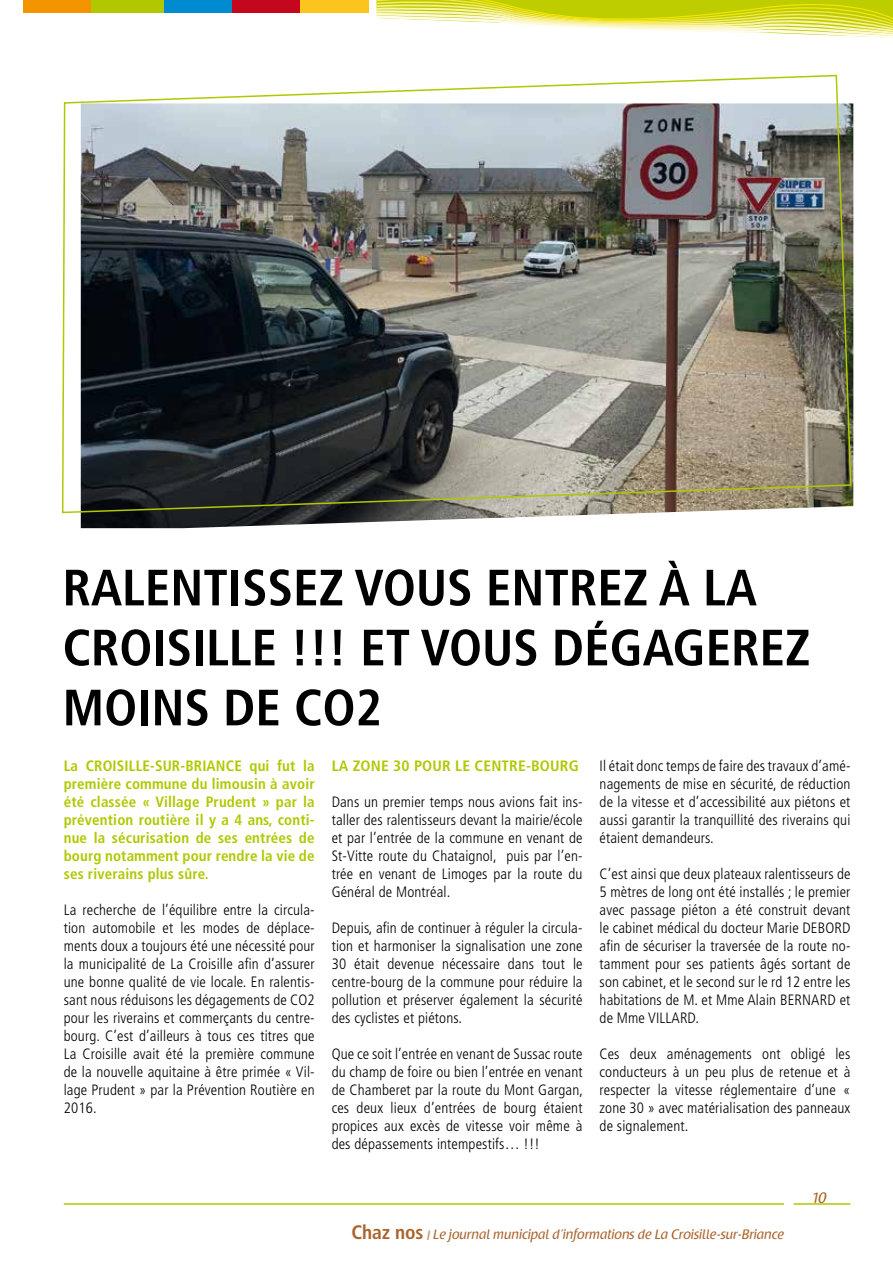
<style>
.page{position:relative;width:893px;height:1263px;background:#fff}
.page>*{position:absolute;margin:0;border:0;box-sizing:border-box;transform-origin:0 0}
.t1{font:700 condensed 51px/60px "Frutiger LT Std";color:#000}
.t2{font:300 condensed 15px/18px "Frutiger LT Std";letter-spacing:.01em;color:#000;text-align:justify}
.t3{font:700 condensed 15px/18px "Frutiger LT Std";letter-spacing:.01em;color:#b1c800;text-align:justify}
.t4{font:700 condensed 15px "Frutiger LT Std";letter-spacing:.01em;color:#b1c800;scale:1.04 1}
.t5{font:15px "Raspoutine Classic";color:#aa652e}
.t6{font:13.5px "Raspoutine Classic";color:#aa652e}
.s1{font-family:"Frutiger LT Std";font-weight:700;font-stretch:condensed;font-size:19.5px}
.s2{font-family:"Raspoutine";font-weight:500;color:#cb9e76}
</style>
<div class="page">
<hr style="left:64px;top:1203px;width:720px;height:2px;background:#b1c800">
<hr style="left:793px;top:1203px;width:57px;height:2px;background:#b1c800">
<svg style="left:376px;top:0;width:517px;height:38px"></svg>
<div style="left:24px;top:0;width:68px;height:13px;background:#f39400"></div>
<div style="left:92px;top:0;width:72px;height:13px;background:#b1c800"></div>
<div style="left:164px;top:0;width:68px;height:13px;background:#008bd0"></div>
<div style="left:232px;top:0;width:68px;height:13px;background:#c4071c"></div>
<div style="left:300px;top:0;width:68px;height:13px;background:#fcc51d"></div>
<img style="left:81px;top:103px;width:772px;height:425px">
<img style="left:61px;top:74px;width:791px;height:440px">
<h1 class="t1" style="left:63px;top:558px;width:749px">RALENTISSEZ VOUS ENTREZ À LA<br>CROISILLE !!! ET VOUS DÉGAGEREZ<br>MOINS DE CO2</h1>
<p class="t3" style="left:64px;top:756px;width:252px">La CROISILLE-SUR-BRIANCE qui fut la première commune du limousin à avoir été classée « Village Prudent » par la prévention routière il y a 4 ans, conti&shy;nue la sécurisation de ses entrées de bourg notamment pour rendre la vie de ses riverains plus sûre.</p>
<p class="t2" style="left:64px;top:901px;width:252px">La recherche de l’équilibre entre la circula&shy;tion automobile et les modes de déplace&shy;ments doux a toujours été une nécessité pour la municipalité de La Croisille afin d’assurer une bonne qualité de vie locale. En ralentis&shy;sant nous réduisons les dégagements de CO2 pour les riverains et commerçants du centre&shy;bourg. C’est d’ailleurs à tous ces titres que La Croisille avait été la première commune de la nouvelle aquitaine à être primée « Vil&shy;lage Prudent » par la Prévention Routière en 2016.</p>
<p class="t4" style="left:332px;top:756px;width:239px">LA ZONE 30 POUR LE CENTRE-BOURG</p>
<p class="t2" style="left:332px;top:793px;width:252px">Dans un premier temps nous avions fait ins&shy;taller des ralentisseurs devant la mairie/école et par l’entrée de la commune en venant de St-Vitte route du Chataignol, puis par l’en&shy;trée en venant de Limoges par la route du Général de Montréal.</p>
<p class="t2" style="left:332px;top:919px;width:252px">Depuis, afin de continuer à réguler la circula&shy;tion et harmoniser la signalisation une zone 30 était devenue nécessaire dans tout le centre-bourg de la commune pour réduire la pollution et préserver également la sécurité des cyclistes et piétons.</p>
<p class="t2" style="left:332px;top:1045px;width:253px">Que ce soit l’entrée en venant de Sussac route du champ de foire ou bien l’entrée en venant de Chamberet par la route du Mont Gargan, ces deux lieux d’entrées de bourg étaient propices aux excès de vitesse voir même à des dépassements intempestifs… !!!</p>
<p class="t2" style="left:600px;top:757px;width:252px">Il était donc temps de faire des travaux d’amé&shy;nagements de mise en sécurité, de réduction de la vitesse et d’accessibilité aux piétons et aussi garantir la tranquillité des riverains qui étaient demandeurs.</p>
<p class="t2" style="left:600px;top:865px;width:252px">C’est ainsi que deux plateaux ralentisseurs de 5 mètres de long ont été installés ; le premier avec passage piéton a été construit devant le cabinet médical du docteur Marie DEBORD afin de sécuriser la traversée de la route no&shy;tamment pour ses patients âgés sortant de son cabinet, et le second sur le rd 12 entre les habitations de M. et Mme Alain BERNARD et de Mme VILLARD.</p>
<p class="t2" style="left:600px;top:1045px;width:252px">Ces deux aménagements ont obligé les conducteurs à un peu plus de retenue et à respecter la vitesse réglementaire d’une « zone 30 » avec matérialisation des panneaux de signalement.</p>
<p class="t5" style="left:812px;top:1189px;width:16px">10</p>
<p class="t6" style="left:351px;top:1226px;width:434px"><span class="s1">Chaz nos</span> <span class="s2">I</span> Le journal municipal d’informations de La Croisille-sur-Briance</p>
</div>
